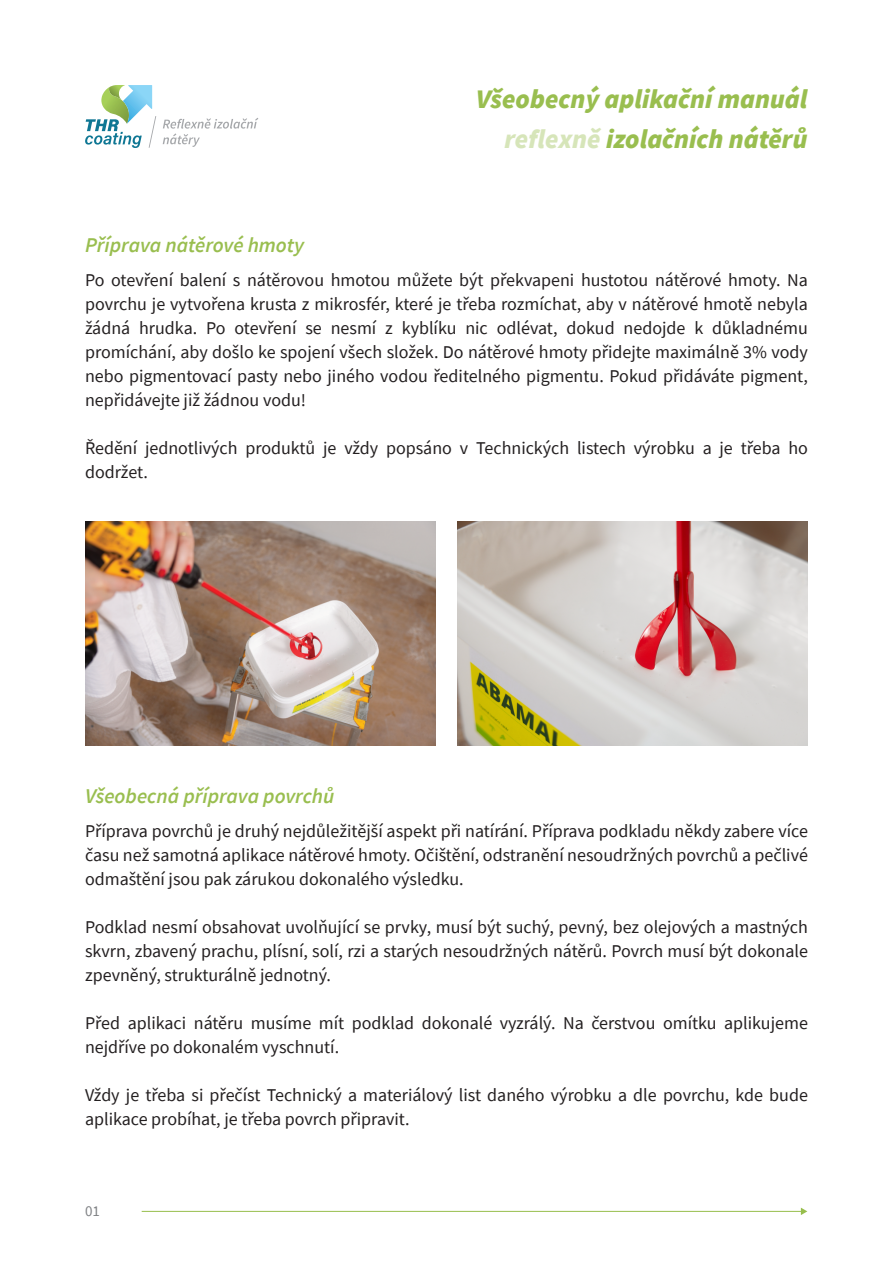
<style>
.page{position:relative;width:893px;height:1263px;background:#fff}
.page>*{position:absolute;margin:0;border:0;box-sizing:border-box;transform-origin:0 0}
.t1{font:italic 900 26.7px/40.7px "Source Sans Pro";color:#99be4f;text-align:right}
.t2{font:italic 600 21px "Source Sans Pro";color:#99be4f}
.t3{font:18px/24px "Source Sans Pro";color:#231f20;text-align:justify}
.t4{font:15px "Source Sans Pro";color:#808285}
.s1{color:rgb(153 190 79/.4)}
</style>
<div class="page">
<svg style="left:163px;top:118px;width:95px;height:29px"></svg>
<svg style="left:85px;top:85px;width:71px;height:63px"></svg>
<hr style="left:142px;top:1211px;width:660px;height:1px;background:#97be4d">
<svg style="left:801px;top:1207px;width:6px;height:8px"></svg>
<img style="left:457px;top:522px;width:350px;height:223px">
<img style="left:86px;top:522px;width:349px;height:223px">
<p class="t2" style="left:85px;top:231px;width:221px">Příprava nátěrové hmoty</p>
<h1 class="t1" style="left:476px;top:78px;width:333px">Všeobecný aplikační manuál <span class="s1">reflexně</span> izolačních nátěrů</h1>
<p class="t3" style="left:85px;top:268px;width:724px">Po otevření balení s nátěrovou hmotou můžete být překvapeni hustotou nátěrové hmoty. Na povrchu je vytvořena krusta z mikrosfér, které je třeba rozmíchat, aby v nátěrové hmotě nebyla žádná hrudka. Po otevření se nesmí z kyblíku nic odlévat, dokud nedojde k důkladnému promíchání, aby došlo ke spojení všech složek. Do nátěrové hmoty přidejte maximálně 3% vody nebo pigmentovací pasty nebo jiného vodou ředitelného pigmentu. Pokud přidáváte pigment, nepřidávejte již žádnou vodu!</p>
<p class="t3" style="left:85px;top:436px;width:724px">Ředění jednotlivých produktů je vždy popsáno v Technických listech výrobku a je třeba ho dodržet.</p>
<p class="t2" style="left:85px;top:782px;width:251px">Všeobecná příprava povrchů</p>
<p class="t3" style="left:85px;top:819px;width:724px">Příprava povrchů je druhý nejdůležitější aspekt při natírání. Příprava podkladu někdy zabere více času než samotná aplikace nátěrové hmoty. Očištění, odstranění nesoudržných povrchů a pečlivé odmaštění jsou pak zárukou dokonalého výsledku.</p>
<p class="t3" style="left:85px;top:915px;width:724px">Podklad nesmí obsahovat uvolňující se prvky, musí být suchý, pevný, bez olejových a mastných skvrn, zbavený prachu, plísní, solí, rzi a starých nesoudržných nátěrů. Povrch musí být dokonale zpevněný, strukturálně jednotný.</p>
<p class="t3" style="left:85px;top:1011px;width:724px">Před aplikaci nátěru musíme mít podklad dokonalé vyzrálý. Na čerstvou omítku aplikujeme nejdříve po dokonalém vyschnutí.</p>
<p class="t3" style="left:85px;top:1083px;width:724px">Vždy je třeba si přečíst Technický a materiálový list daného výrobku a dle povrchu, kde bude aplikace probíhat, je třeba povrch připravit.</p>
<p class="t4" style="left:85px;top:1201px;width:16px">01</p>
</div>
